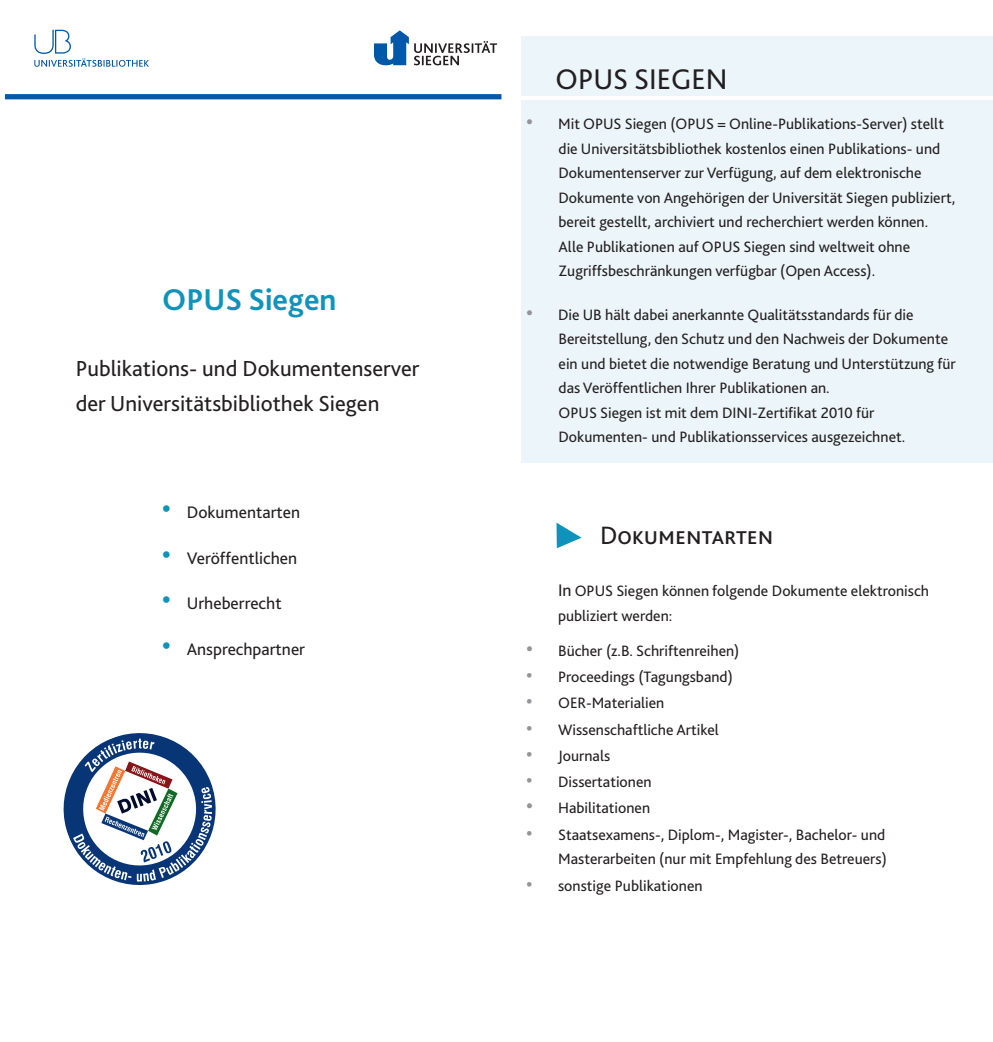
<style>
.page{position:relative;width:993px;height:1042px;background:#fff}
.page>*{position:absolute;margin:0;border:0;box-sizing:border-box;transform-origin:0 0}
.t1{font:700 31.5px "Bliss 2";color:#1093ba}
.heading_2{font:29.75px "Bliss 2";color:#231f20}
.t2{font:26.25px "Bliss 2";color:#231f20}
.t3{font:22.75px "Bliss 2";color:#231f20}
.Body_Text{font:17.5px "Bliss 2";color:#231f20}
.t4{font:15.75px/24.5px "Bliss 2";color:#231f20}
.s1{font-family:"Arial";font-size:26.25px;color:#1093ba}
.s2{font-size:22.75px;color:#939598}
.s3{font-size:17.5px}
.s4{font-size:21px;color:#939598}
</style>
<div class="page">
<div style="left:521px;top:36px;width:471px;height:59px;background:#ecf5f9"></div>
<div style="left:521px;top:100px;width:471px;height:363px;background:#ecf5f9"></div>
<svg style="left:556px;top:522px;width:26px;height:27px"></svg>
<svg style="left:63px;top:733px;width:153px;height:152px"></svg>
<svg style="left:34px;top:30px;width:115px;height:37px"></svg>
<svg style="left:374px;top:30px;width:123px;height:36px"></svg>
<div style="left:5px;top:94px;width:496px;height:5px;background:#0157a8"></div>
<p class="t1" style="left:162px;top:280px;width:176px">OPUS Siegen</p>
<p class="t3" style="left:76px;top:354px;width:345px">Publikations- und Dokumentenserver</p>
<p class="t3" style="left:76px;top:389px;width:305px">der Universitätsbibliothek Siegen</p>
<p class="Body_Text" style="left:162px;top:501px;width:140px"><span class="s1">•</span> Dokumentarten</p>
<p class="Body_Text" style="left:162px;top:547px;width:137px"><span class="s1">•</span> Veröffentlichen</p>
<p class="Body_Text" style="left:162px;top:592px;width:121px"><span class="s1">•</span> Urheberrecht</p>
<p class="Body_Text" style="left:162px;top:638px;width:145px"><span class="s1">•</span> Ansprechpartner</p>
<p class="heading_2" style="left:555px;top:60px;width:173px">OPUS SIEGEN</p>
<p class="t4" style="left:558px;top:111px;width:398px;text-indent:-32px"><span class="s2">•</span> Mit OPUS Siegen (OPUS = Online-Publikations-Server) stellt die Universitätsbibliothek kostenlos einen Publikations- und Dokumentenserver zur Verfügung, auf dem elektronische Dokumente von Angehörigen der Universität Siegen publiziert, bereit gestellt, archiviert und recherchiert werden können.<br>Alle Publikationen auf OPUS Siegen sind weltweit ohne Zugriffsbeschränkungen verfügbar (Open Access).</p>
<p class="t4" style="left:558px;top:302px;width:398px;text-indent:-32px"><span class="s2">•</span> Die UB hält dabei anerkannte Qualitätsstandards für die Bereitstellung, den Schutz und den Nachweis der Dokumente ein und bietet die notwendige Beratung und Unterstützung für das Veröffentlichen Ihrer Publikationen an.<br>OPUS Siegen ist mit dem DINI-Zertifikat 2010 für Dokumenten- und Publikationsservices ausgezeichnet.</p>
<p class="t2" style="left:600px;top:519px;width:175px">Dokumentarten</p>
<p class="t4" style="left:558px;top:578px;width:372px"><span class="s3">In</span> OPUS Siegen können folgende Dokumente elektronisch</p>
<p class="t4" style="left:558px;top:603px;width:116px">publiziert werden:</p>
<p class="t4" style="left:526px;top:638px;width:215px"><span class="s2">•</span> Bücher (z.B. Schriftenreihen)</p>
<p class="t4" style="left:526px;top:664px;width:208px"><span class="s4">•</span> Proceedings (Tagungsband)</p>
<p class="t4" style="left:526px;top:690px;width:140px"><span class="s4">•</span> OER-Materialien</p>
<p class="t4" style="left:526px;top:717px;width:194px"><span class="s4">•</span> Wissenschaftliche Artikel</p>
<p class="t4" style="left:526px;top:743px;width:86px"><span class="s4">•</span> Journals</p>
<p class="t4" style="left:526px;top:769px;width:127px"><span class="s4">•</span> Dissertationen</p>
<p class="t4" style="left:526px;top:795px;width:126px"><span class="s2">•</span> Habilitationen</p>
<p class="t4" style="left:526px;top:822px;width:360px"><span class="s4">•</span> Staatsexamens-, Diplom-, Magister-, Bachelor- und</p>
<p class="t4" style="left:558px;top:846px;width:330px">Masterarbeiten (nur mit Empfehlung des Betreuers)</p>
<p class="t4" style="left:526px;top:872px;width:178px"><span class="s4">•</span> sonstige Publikationen</p>
</div>
